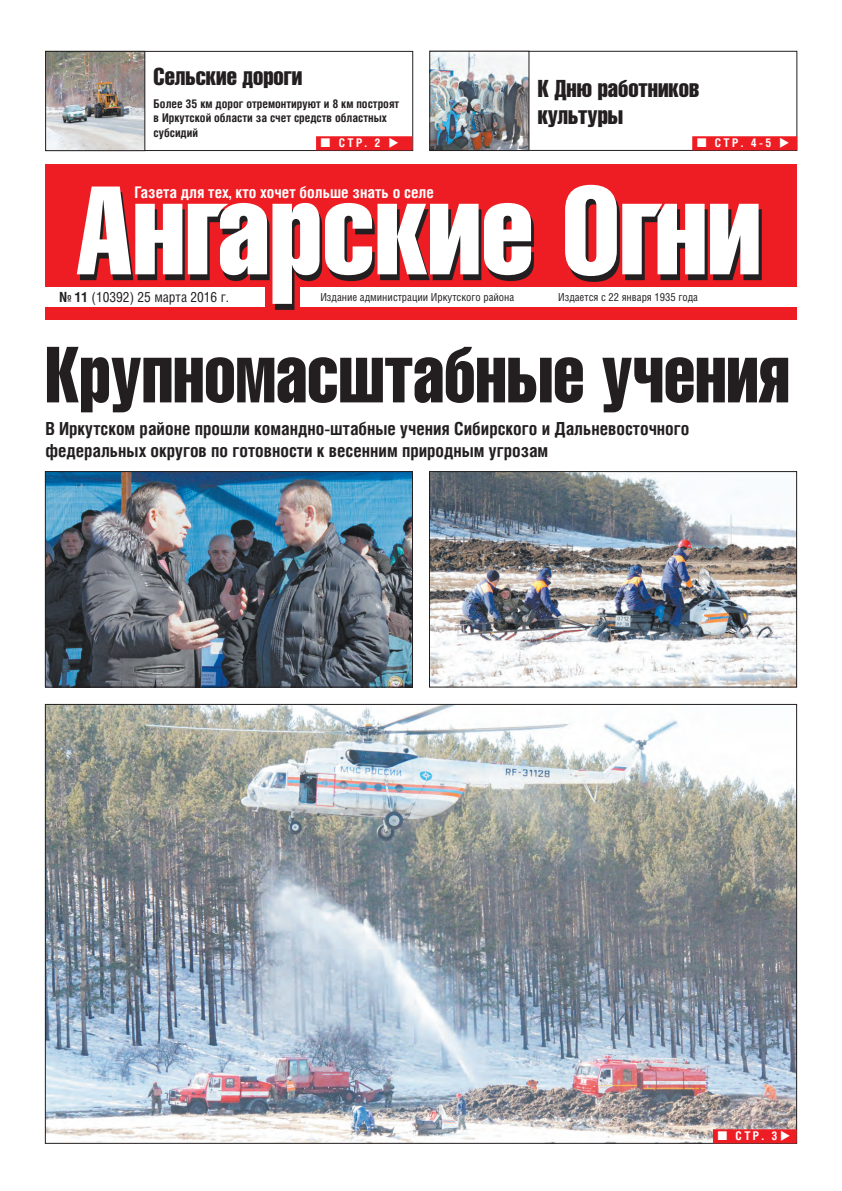
<style>
.page{position:relative;width:842px;height:1191px;background:#fff}
.page>*{position:absolute;margin:0;border:0;box-sizing:border-box;transform-origin:0 0}
.t1{font:78px "Helios Compressed";color:#231f20;scale:.94 1}
.t2{font:24px/26.8px "Helios Compressed";color:#231f20}
.t3{font:700 18px/21.6px "Helios Cond";color:#231f20}
.t4{font:700 16px "Helios Cond";color:#fff}
.t5{font:14px "Helios Cond";color:#231f20}
.t6{font:700 12px/14.4px "Helios Cond";color:#231f20}
.t7{font:700 12px "Helios Cond";letter-spacing:.2em;color:#fff}
.t8{font:11px "Helios Cond";color:#231f20}
.s1{font-weight:700}
</style>
<div class="page">
<div style="left:45px;top:164px;width:752px;height:156px;background:#ee1d23"></div>
<div style="left:300px;top:287px;width:497px;height:20px;background:#fff"></div>
<div style="left:45px;top:287px;width:220px;height:20px;background:#fff"></div>
<svg style="left:274px;top:203px;width:487px;height:107px"></svg>
<svg style="left:77px;top:185px;width:681px;height:119px;fill:#fff"></svg>
<div style="left:429px;top:51px;width:368px;height:100px;border:1px solid #231f20"></div>
<div style="left:45px;top:51px;width:368px;height:100px;border:1px solid #231f20"></div>
<img style="left:432px;top:53px;width:95px;height:96px">
<div style="left:430px;top:51px;width:99px;height:100px;border:1px solid #231f20"></div>
<img style="left:47px;top:53px;width:96px;height:96px">
<div style="left:45px;top:51px;width:100px;height:100px;border:1px solid #231f20"></div>
<div style="left:692px;top:136px;width:105px;height:14px;background:#ee1d23"></div>
<div style="left:316px;top:136px;width:96px;height:14px;background:#ee1d23"></div>
<img style="left:47px;top:473px;width:364px;height:212px">
<div style="left:45px;top:471px;width:368px;height:216px;border:1px solid #231f20"></div>
<img style="left:431px;top:473px;width:364px;height:212px">
<div style="left:429px;top:471px;width:368px;height:216px;border:1px solid #231f20"></div>
<img style="left:47px;top:706px;width:748px;height:435px">
<div style="left:713px;top:1129px;width:84px;height:14px;background:#ee1d23"></div>
<h2 class="t2" style="left:154px;top:62px;width:150px">Сельские дороги</h2>
<p class="t6" style="left:154px;top:96px;width:247px">Более 35 км дорог отремонтируют и 8 км построят в Иркутской области за счет средств областных субсидий</p>
<p class="t7" style="left:339px;top:136px;width:62px">СТР. 2 ◆</p>
<p class="t7" style="left:715px;top:136px;width:76px">СТР. 4-5 ◆</p>
<h2 class="t2" style="left:538px;top:75px;width:163px">К Дню работников культуры</h2>
<p class="t4" style="left:134px;top:183px;width:301px">Газета для тех, кто хочет больше знать о селе</p>
<p class="t5" style="left:60px;top:289px;width:171px"><span class="s1">№ 11</span> (10392) 25 марта 2016 г.</p>
<p class="t8" style="left:320px;top:290px;width:195px">Издание администрации Иркутского района</p>
<p class="t8" style="left:558px;top:290px;width:141px">Издается с 22 января 1935 года</p>
<h1 class="t1" style="left:45px;top:329px;width:793px">Крупномасштабные учения</h1>
<p class="t3" style="left:45px;top:417px;width:645px">В Иркутском районе прошли командно-штабные учения Сибирского и Дальневосточного федеральных округов по готовности к весенним природным угрозам</p>
<p class="t7" style="left:736px;top:1129px;width:56px">СТР. 3◆</p>
</div>
